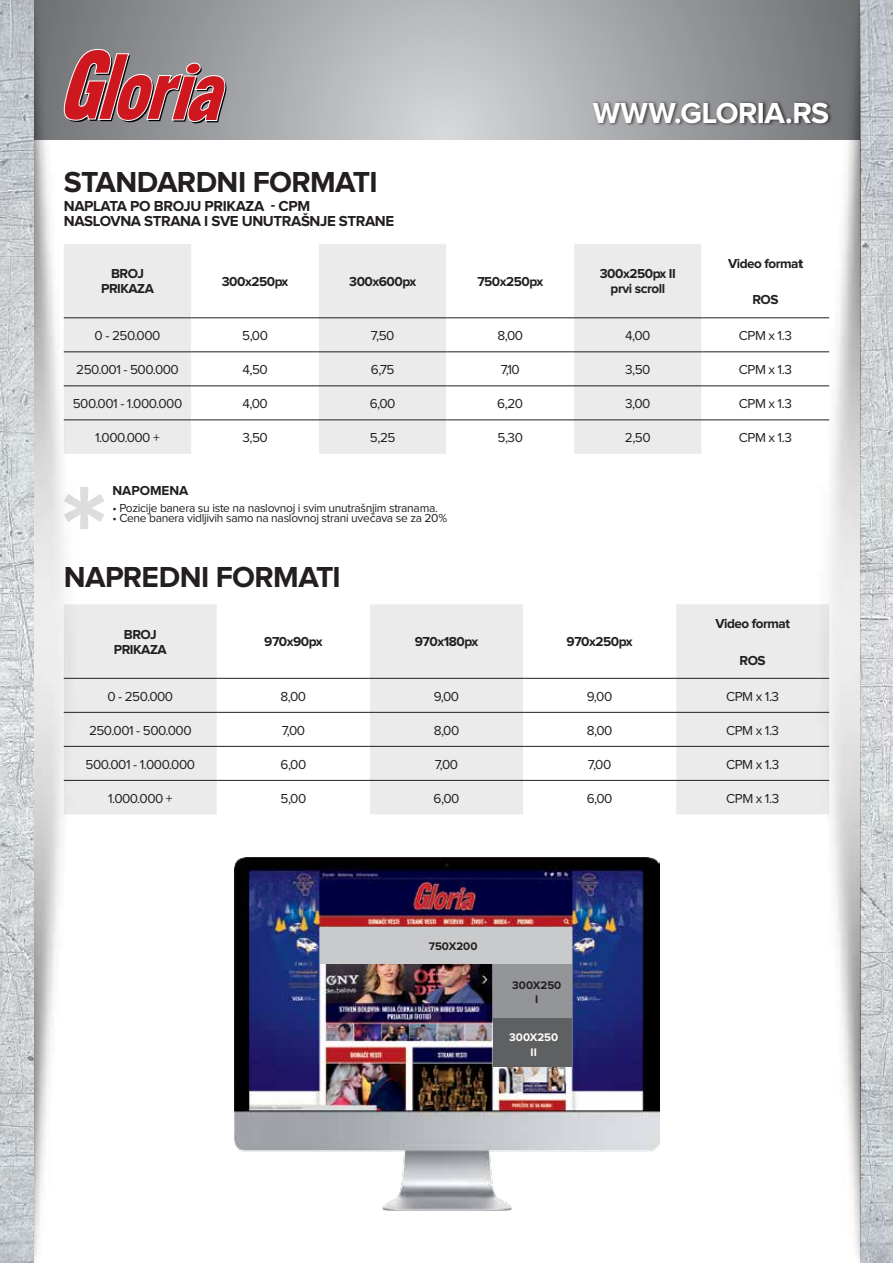
<style>
.page{position:relative;width:893px;height:1263px;background:#fff}
.page>*{position:absolute;margin:0;border:0;box-sizing:border-box;transform-origin:0 0}
.t1{font:700 30px "Proxima Nova";letter-spacing:-.02em;color:#231f20}
.t2{font:700 30px "Proxima Nova";letter-spacing:-.02em;color:#fff}
.t3{font:700 15px/15px "Proxima Nova";letter-spacing:-.025em;color:#231f20}
.t4{font:13.5px "Proxima Nova";letter-spacing:-.035em;color:#231f20}
.t5{font:700 13.5px/15px "Proxima Nova";letter-spacing:-.035em;color:#231f20;text-align:center}
.t6{font:700 13.5px "Proxima Nova";letter-spacing:-.005em;color:#231f20}
.t7{font:12px "Proxima Nova";letter-spacing:-.025em;color:#231f20}
.t8{font:700 11.4px/14.2px "Proxima Nova";letter-spacing:-.005em;color:#231f20;text-align:center}
.t9{font:700 11.4px/14.2px "Proxima Nova";color:#fff;text-align:center}
</style>
<div class="page">
<div style="left:93px;top:244px;width:98px;height:210px;background:#ebebec"></div>
<svg style="left:191px;top:244px;width:610px;height:210px"></svg>
<hr style="left:64px;top:317px;width:127px;height:1px;background:#231f20">
<hr style="left:191px;top:317px;width:128px;height:1px;background:#231f20">
<hr style="left:319px;top:317px;width:127px;height:1px;background:#231f20">
<hr style="left:446px;top:317px;width:128px;height:1px;background:#231f20">
<hr style="left:574px;top:317px;width:128px;height:1px;background:#231f20">
<hr style="left:702px;top:317px;width:127px;height:1px;background:#231f20">
<hr style="left:64px;top:351px;width:127px;height:1px;background:#231f20">
<hr style="left:191px;top:351px;width:128px;height:1px;background:#231f20">
<hr style="left:319px;top:351px;width:127px;height:1px;background:#231f20">
<hr style="left:446px;top:351px;width:128px;height:1px;background:#231f20">
<hr style="left:574px;top:351px;width:128px;height:1px;background:#231f20">
<hr style="left:702px;top:351px;width:127px;height:1px;background:#231f20">
<hr style="left:64px;top:385px;width:127px;height:1px;background:#231f20">
<hr style="left:191px;top:385px;width:128px;height:1px;background:#231f20">
<hr style="left:319px;top:385px;width:127px;height:1px;background:#231f20">
<hr style="left:446px;top:385px;width:128px;height:1px;background:#231f20">
<hr style="left:574px;top:385px;width:128px;height:1px;background:#231f20">
<hr style="left:702px;top:385px;width:127px;height:1px;background:#231f20">
<hr style="left:64px;top:419px;width:127px;height:1px;background:#231f20">
<hr style="left:191px;top:419px;width:128px;height:1px;background:#231f20">
<hr style="left:319px;top:419px;width:127px;height:1px;background:#231f20">
<hr style="left:446px;top:419px;width:128px;height:1px;background:#231f20">
<hr style="left:574px;top:419px;width:128px;height:1px;background:#231f20">
<hr style="left:702px;top:419px;width:127px;height:1px;background:#231f20">
<div style="left:93px;top:604px;width:708px;height:210px;background:#ebebec"></div>
<svg style="left:217px;top:604px;width:459px;height:210px"></svg>
<hr style="left:64px;top:678px;width:153px;height:1px;background:#231f20">
<hr style="left:217px;top:678px;width:153px;height:1px;background:#231f20">
<hr style="left:370px;top:678px;width:153px;height:1px;background:#231f20">
<hr style="left:523px;top:678px;width:153px;height:1px;background:#231f20">
<hr style="left:676px;top:678px;width:153px;height:1px;background:#231f20">
<hr style="left:64px;top:712px;width:153px;height:1px;background:#231f20">
<hr style="left:217px;top:712px;width:153px;height:1px;background:#231f20">
<hr style="left:370px;top:712px;width:153px;height:1px;background:#231f20">
<hr style="left:523px;top:712px;width:153px;height:1px;background:#231f20">
<hr style="left:676px;top:712px;width:153px;height:1px;background:#231f20">
<hr style="left:64px;top:746px;width:153px;height:1px;background:#231f20">
<hr style="left:217px;top:746px;width:153px;height:1px;background:#231f20">
<hr style="left:370px;top:746px;width:153px;height:1px;background:#231f20">
<hr style="left:523px;top:746px;width:153px;height:1px;background:#231f20">
<hr style="left:676px;top:746px;width:153px;height:1px;background:#231f20">
<hr style="left:64px;top:780px;width:153px;height:1px;background:#231f20">
<hr style="left:217px;top:780px;width:153px;height:1px;background:#231f20">
<hr style="left:370px;top:780px;width:153px;height:1px;background:#231f20">
<hr style="left:523px;top:780px;width:153px;height:1px;background:#231f20">
<hr style="left:676px;top:780px;width:153px;height:1px;background:#231f20">
<svg style="left:93px;top:494px;width:11px;height:28px"></svg>
<svg style="left:93px;top:0;width:708px;height:139px;background:#a8aaad"></svg>
<div style="left:591px;top:101px;width:241px;height:25px;background:#231f20;opacity:.75"></div>
<svg style="left:93px;top:49px;width:135px;height:74px;background:#ac5e62"></svg>
<img style="left:235px;top:858px;width:425px;height:352px">
<div style="left:321px;top:928px;width:251px;height:36px;background:#c9cacc"></div>
<div style="left:493px;top:964px;width:79px;height:54px;background:#939598"></div>
<div style="left:493px;top:1018px;width:79px;height:49px;background:#5f6062"></div>
<img style="left:801px;top:0;width:92px;height:1263px">
<img style="left:34px;top:0;width:59px;height:1261px">
<svg style="left:0;top:0;width:34px;height:1263px;background:#cbcfd2"></svg>
<h1 class="t1" style="left:64px;top:169px;width:315px">STANDARDNI FORMATI</h1>
<p class="t3" style="left:64px;top:199px;width:332px">NAPLATA PO BROJU PRIKAZA - CPM<br>NASLOVNA STRANA I SVE UNUTRAŠNJE STRANE</p>
<h1 class="t2" style="left:593px;top:99px;width:238px">WWW.GLORIA.RS</h1>
<p class="t5" style="left:101px;top:267px;width:55px">BROJ<br>PRIKAZA</p>
<p class="t5" style="left:222px;top:275px;width:68px">300x250px</p>
<p class="t5" style="left:349px;top:275px;width:68px">300x600px</p>
<p class="t5" style="left:477px;top:275px;width:67px">750x250px</p>
<p class="t5" style="left:600px;top:267px;width:78px">300x250px II prvi scroll</p>
<p class="t5" style="left:728px;top:256px;width:76px">Video format</p>
<p class="t5" style="left:752px;top:293px;width:28px">ROS</p>
<p class="t4" style="left:95px;top:329px;width:67px">0 - 250.000</p>
<p class="t4" style="left:242px;top:329px;width:27px">5,00</p>
<p class="t4" style="left:371px;top:329px;width:25px">7,50</p>
<p class="t4" style="left:497px;top:329px;width:27px">8,00</p>
<p class="t4" style="left:625px;top:329px;width:27px">4,00</p>
<p class="t4" style="left:739px;top:329px;width:54px">CPM x 1.3</p>
<p class="t4" style="left:76px;top:363px;width:104px">250.001 - 500.000</p>
<p class="t4" style="left:242px;top:363px;width:27px">4,50</p>
<p class="t4" style="left:371px;top:363px;width:25px">6,75</p>
<p class="t4" style="left:501px;top:363px;width:21px">7,10</p>
<p class="t4" style="left:625px;top:363px;width:27px">3,50</p>
<p class="t4" style="left:739px;top:363px;width:54px">CPM x 1.3</p>
<p class="t4" style="left:73px;top:397px;width:111px">500.001 - 1.000.000</p>
<p class="t4" style="left:242px;top:397px;width:27px">4,00</p>
<p class="t4" style="left:370px;top:397px;width:27px">6,00</p>
<p class="t4" style="left:497px;top:397px;width:27px">6,20</p>
<p class="t4" style="left:625px;top:397px;width:27px">3,00</p>
<p class="t4" style="left:739px;top:397px;width:54px">CPM x 1.3</p>
<p class="t4" style="left:95px;top:432px;width:66px">1.000.000 +</p>
<p class="t4" style="left:242px;top:432px;width:27px">3,50</p>
<p class="t4" style="left:370px;top:432px;width:27px">5,25</p>
<p class="t4" style="left:497px;top:432px;width:27px">5,30</p>
<p class="t4" style="left:625px;top:432px;width:27px">2,50</p>
<p class="t4" style="left:739px;top:432px;width:54px">CPM x 1.3</p>
<p class="t6" style="left:113px;top:485px;width:77px">NAPOMENA</p>
<p class="t7" style="left:113px;top:502px;width:327px">• Pozicije banera su iste na naslovnoj i svim unutrašnjim stranama.</p>
<p class="t7" style="left:113px;top:513px;width:336px">• Cene banera vidljivih samo na naslovnoj strani uvećava se za 20%</p>
<h1 class="t1" style="left:64px;top:564px;width:278px">NAPREDNI FORMATI</h1>
<p class="t5" style="left:114px;top:627px;width:55px">BROJ<br>PRIKAZA</p>
<p class="t5" style="left:264px;top:635px;width:60px">970x90px</p>
<p class="t5" style="left:415px;top:635px;width:65px">970x180px</p>
<p class="t5" style="left:567px;top:635px;width:67px">970x250px</p>
<p class="t5" style="left:715px;top:617px;width:76px">Video format</p>
<p class="t5" style="left:740px;top:653px;width:28px">ROS</p>
<p class="t4" style="left:107px;top:690px;width:67px">0 - 250.000</p>
<p class="t4" style="left:281px;top:690px;width:27px">8,00</p>
<p class="t4" style="left:434px;top:690px;width:27px">9,00</p>
<p class="t4" style="left:587px;top:690px;width:27px">9,00</p>
<p class="t4" style="left:726px;top:690px;width:54px">CPM x 1.3</p>
<p class="t4" style="left:89px;top:724px;width:104px">250.001 - 500.000</p>
<p class="t4" style="left:282px;top:724px;width:25px">7,00</p>
<p class="t4" style="left:434px;top:724px;width:27px">8,00</p>
<p class="t4" style="left:587px;top:724px;width:27px">8,00</p>
<p class="t4" style="left:726px;top:724px;width:54px">CPM x 1.3</p>
<p class="t4" style="left:86px;top:758px;width:111px">500.001 - 1.000.000</p>
<p class="t4" style="left:281px;top:758px;width:27px">6,00</p>
<p class="t4" style="left:435px;top:758px;width:25px">7,00</p>
<p class="t4" style="left:588px;top:758px;width:25px">7,00</p>
<p class="t4" style="left:726px;top:758px;width:54px">CPM x 1.3</p>
<p class="t4" style="left:108px;top:792px;width:66px">1.000.000 +</p>
<p class="t4" style="left:281px;top:792px;width:27px">5,00</p>
<p class="t4" style="left:434px;top:792px;width:27px">6,00</p>
<p class="t4" style="left:587px;top:792px;width:27px">6,00</p>
<p class="t4" style="left:726px;top:792px;width:54px">CPM x 1.3</p>
<p class="t8" style="left:429px;top:940px;width:50px">750X200</p>
<p class="t8" style="left:512px;top:978px;width:51px">300X250<br>I</p>
<p class="t9" style="left:509px;top:1031px;width:51px">300X250<br>II</p>
</div>
